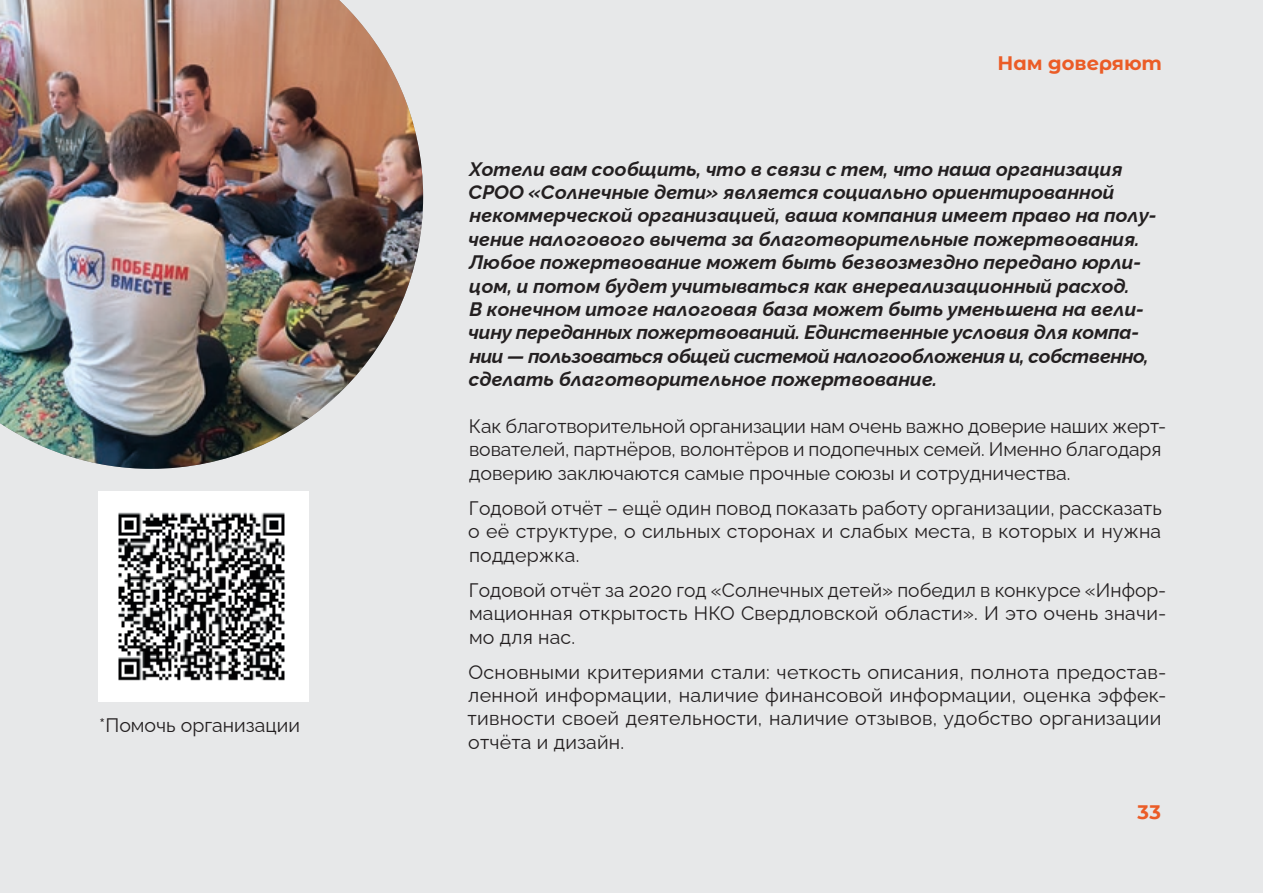
<style>
.page{position:relative;width:1263px;height:893px;background:#e7e8e9}
.page>*{position:absolute;margin:0;border:0;box-sizing:border-box;transform-origin:0 0}
.t1{font:19.5px/23.4px "Raleway";letter-spacing:.01em;color:#231f20}
.t2{font:italic 700 19.5px/23.4px "Raleway";color:#231f20}
.t3{font:700 19.5px "Montserrat Alternates";color:#eb5c27}
</style>
<div class="page">
<img style="left:0;top:0;width:423px;height:469px">
<div style="left:98px;top:491px;width:210px;height:211px;background:#fff"></div>
<img style="left:118px;top:512px;width:167px;height:169px">
<p class="t1" style="left:99px;top:712px;width:202px">*Помочь организации</p>
<p class="t3" style="left:997px;top:49px;width:166px">Нам доверяют</p>
<p class="t2" style="left:468px;top:155px;width:690px">Хотели вам сообщить, что в связи с тем, что наша организация СРОО «Солнечные дети» является социально ориентированной некоммерческой организацией, ваша компания имеет право на полу&shy;чение налогового вычета за благотворительные пожертвования.<br>Любое пожертвование может быть безвозмездно передано юрли&shy;цом, и потом будет учитываться как внереализационный расход.<br>В конечном итоге налоговая база может быть уменьшена на вели&shy;чину переданных пожертвований. Единственные условия для компа&shy;нии — пользоваться общей системой налогообложения и, собственно, сделать благотворительное пожертвование.</p>
<p class="t1" style="left:469px;top:412px;width:699px">Как благотворительной организации нам очень важно доверие наших жерт&shy;вователей, партнёров, волонтёров и подопечных семей. Именно благодаря доверию заключаются самые прочные союзы и сотрудничества.</p>
<p class="t1" style="left:468px;top:494px;width:695px;text-align:justify">Годовой отчёт – ещё один повод показать работу организации, рассказать о её структуре, о сильных сторонах и слабых места, в которых и нужна поддержка.</p>
<p class="t1" style="left:469px;top:576px;width:699px;text-align:justify">Годовой отчёт за 2020 год «Солнечных детей» победил в конкурсе «Инфор&shy;мационная открытость НКО Свердловской области». И это очень значи&shy;мо для нас.</p>
<p class="t1" style="left:468px;top:658px;width:700px">Основными критериями стали: четкость описания, полнота предостав&shy;ленной информации, наличие финансовой информации, оценка эффек&shy;тивности своей деятельности, наличие отзывов, удобство организации отчёта и дизайн.</p>
<p class="t3" style="left:1137px;top:798px;width:25px">33</p>
</div>
